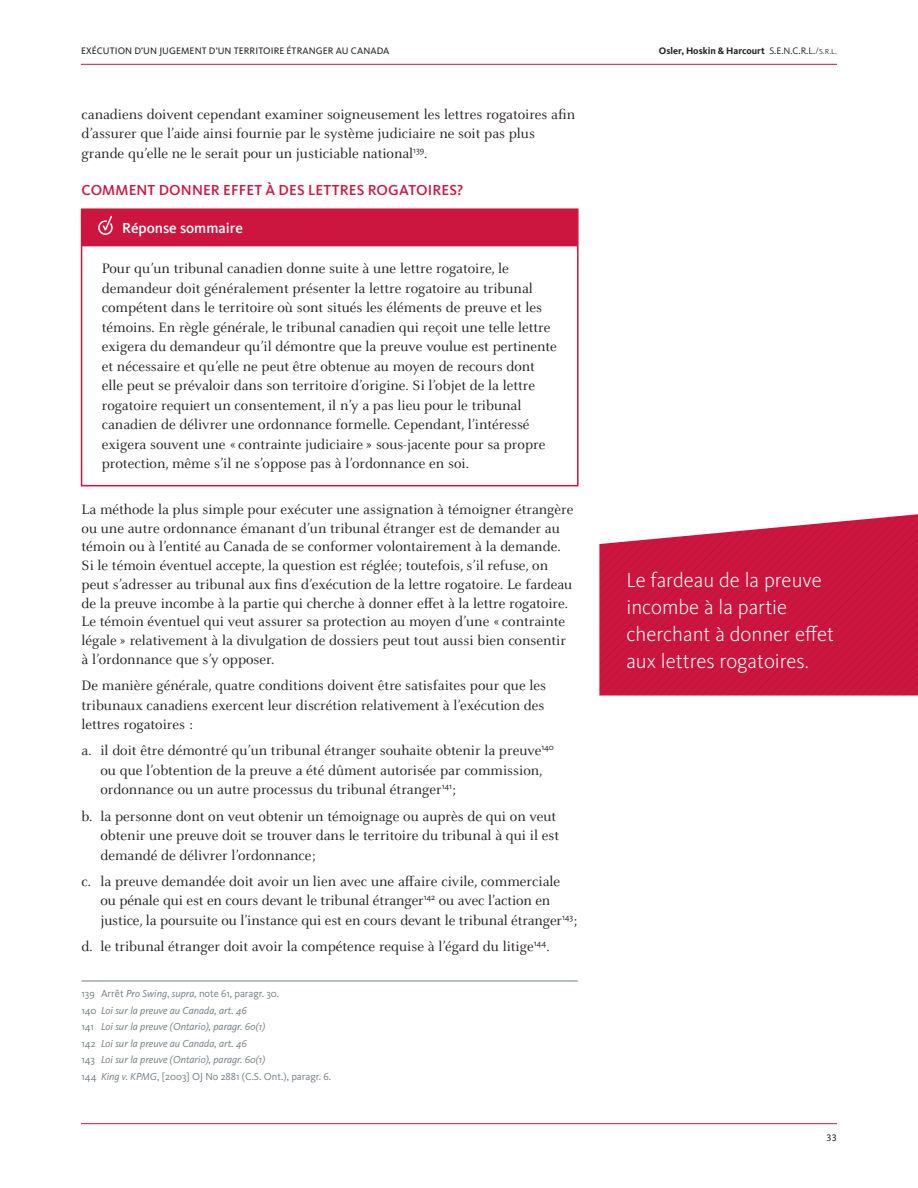
<style>
.page{position:relative;width:918px;height:1188px;background:#fff}
.page>*{position:absolute;margin:0;border:0;box-sizing:border-box;transform-origin:0 0}
.t1{font:300 21px/27px "Kievit Pro";color:#fff}
.t2{font:15px/19.5px "Celeste OT";color:#231f20}
.t3{font:500 15px "Kievit Pro";letter-spacing:.01em;color:#cd163f}
.t4{font:500 15px "Kievit Pro";color:#fff}
.t5{font:italic 10.5px/16.5px "Kievit Pro";color:#757b82}
.t6{font:9.75px "Kievit Pro";letter-spacing:.01em;color:#231f20}
.t7{font:700 9.75px "Kievit Pro";color:#231f20}
.s1{font-weight:400}
.s2{font-weight:300}
.s3{font-style:normal}
</style>
<div class="page">
<hr style="left:81px;top:1123px;width:756px;height:1px;background:#cd163f">
<hr style="left:81px;top:64px;width:756px;height:1px;background:#cd163f">
<div style="left:82px;top:209px;width:496px;height:37px;background:#cd163f"></div>
<div style="left:81px;top:209px;width:498px;height:277px;border:2px solid #cd163f"></div>
<svg style="left:98px;top:215px;width:15px;height:20px"></svg>
<hr style="left:82px;top:981px;width:496px;height:1px;background:#757b82">
<svg style="left:599px;top:514px;width:319px;height:182px;background:#ce294e"></svg>
<p class="t6" style="left:81px;top:45px;width:310px">EXÉCUTION D’UN JUGEMENT D’UN TERRITOIRE ÉTRANGER AU CANADA</p>
<p class="t7" style="left:659px;top:45px;width:180px">Osler, Hoskin &amp; Harcourt <span class="s1">S.E.N.C.R.L.</span><span class="s2">/s.r.l.</span></p>
<p class="t2" style="left:82px;top:105px;width:495px">canadiens doivent cependant examiner soigneusement les lettres rogatoires afin d’assurer que l’aide ainsi fournie par le système judiciaire ne soit pas plus grande qu’elle ne le serait pour un justiciable national<sup>139</sup>.</p>
<p class="t3" style="left:82px;top:181px;width:383px">COMMENT DONNER EFFET À DES LETTRES ROGATOIRES?</p>
<p class="t4" style="left:122px;top:219px;width:122px">Réponse sommaire</p>
<p class="t2" style="left:102px;top:259px;width:457px">Pour qu’un tribunal canadien donne suite à une lettre rogatoire, le demandeur doit généralement présenter la lettre rogatoire au tribunal compétent dans le territoire où sont situés les éléments de preuve et les témoins. En règle générale, le tribunal canadien qui reçoit une telle lettre exigera du demandeur qu’il démontre que la preuve voulue est pertinente et nécessaire et qu’elle ne peut être obtenue au moyen de recours dont elle peut se prévaloir dans son territoire d’origine. Si l’objet de la lettre rogatoire requiert un consentement, il n’y a pas lieu pour le tribunal canadien de délivrer une ordonnance formelle. Cependant, l’intéressé exigera souvent une « contrainte judiciaire » sous-jacente pour sa propre protection, même s’il ne s’oppose pas à l’ordonnance en soi.</p>
<p class="t2" style="left:82px;top:500px;width:493px;line-height:18.8px">La méthode la plus simple pour exécuter une assignation à témoigner étrangère ou une autre ordonnance émanant d’un tribunal étranger est de demander au témoin ou à l’entité au Canada de se conformer volontairement à la demande.<br>Si le témoin éventuel accepte, la question est réglée; toutefois, s’il refuse, on peut s’adresser au tribunal aux fins d’exécution de la lettre rogatoire. Le fardeau de la preuve incombe à la partie qui cherche à donner effet à la lettre rogatoire.<br>Le témoin éventuel qui veut assurer sa protection au moyen d’une « contrainte légale » relativement à la divulgation de dossiers peut tout aussi bien consentir à l’ordonnance que s’y opposer.</p>
<p class="t2" style="left:82px;top:676px;width:466px;text-align:justify">De manière générale, quatre conditions doivent être satisfaites pour que les tribunaux canadiens exercent leur discrétion relativement à l’exécution des lettres rogatoires :</p>
<p class="t2" style="left:100px;top:741px;width:455px;text-indent:-19px">a. il doit être démontré qu’un tribunal étranger souhaite obtenir la preuve<sup>140 </sup>ou que l’obtention de la preuve a été dûment autorisée par commission, ordonnance ou un autre processus du tribunal étranger<sup>141</sup>;</p>
<p class="t2" style="left:100px;top:806px;width:460px;text-indent:-19px">b. la personne dont on veut obtenir un témoignage ou auprès de qui on veut obtenir une preuve doit se trouver dans le territoire du tribunal à qui il est demandé de délivrer l’ordonnance;</p>
<p class="t2" style="left:100px;top:871px;width:479px;text-indent:-19px">c. la preuve demandée doit avoir un lien avec une affaire civile, commerciale ou pénale qui est en cours devant le tribunal étranger<sup>142</sup> ou avec l’action en justice, la poursuite ou l’instance qui est en cours devant le tribunal étranger<sup>143</sup>;</p>
<p class="t2" style="left:82px;top:937px;width:470px">d. le tribunal étranger doit avoir la compétence requise à l’égard du litige<sup>144</sup>.</p>
<p class="t5" style="left:82px;top:986px;width:251px"><span class="s3">139 Arrêt</span> Pro Swing<span class="s3">,</span> supra, <span class="s3">note 61, paragr. 30.<br>140</span> Loi sur la preuve au Canada, art. 46<br><span class="s3">141</span> Loi sur la preuve (Ontario), paragr. 60(1)<br><span class="s3">142</span> Loi sur la preuve au Canada, art. 46<br><span class="s3">143</span> Loi sur la preuve (Ontario), paragr. 60(1)<br><span class="s3">144</span> King v. KPMG<span class="s3">, [2003] OJ No 2881 (C.S. Ont.), paragr. 6.</span></p>
<h1 class="t1" style="left:626px;top:566px;width:209px">Le fardeau de la preuve incombe à la partie cherchant à donner effet aux lettres rogatoires.</h1>
<p class="t6" style="left:827px;top:1132px;width:12px">33</p>
</div>
